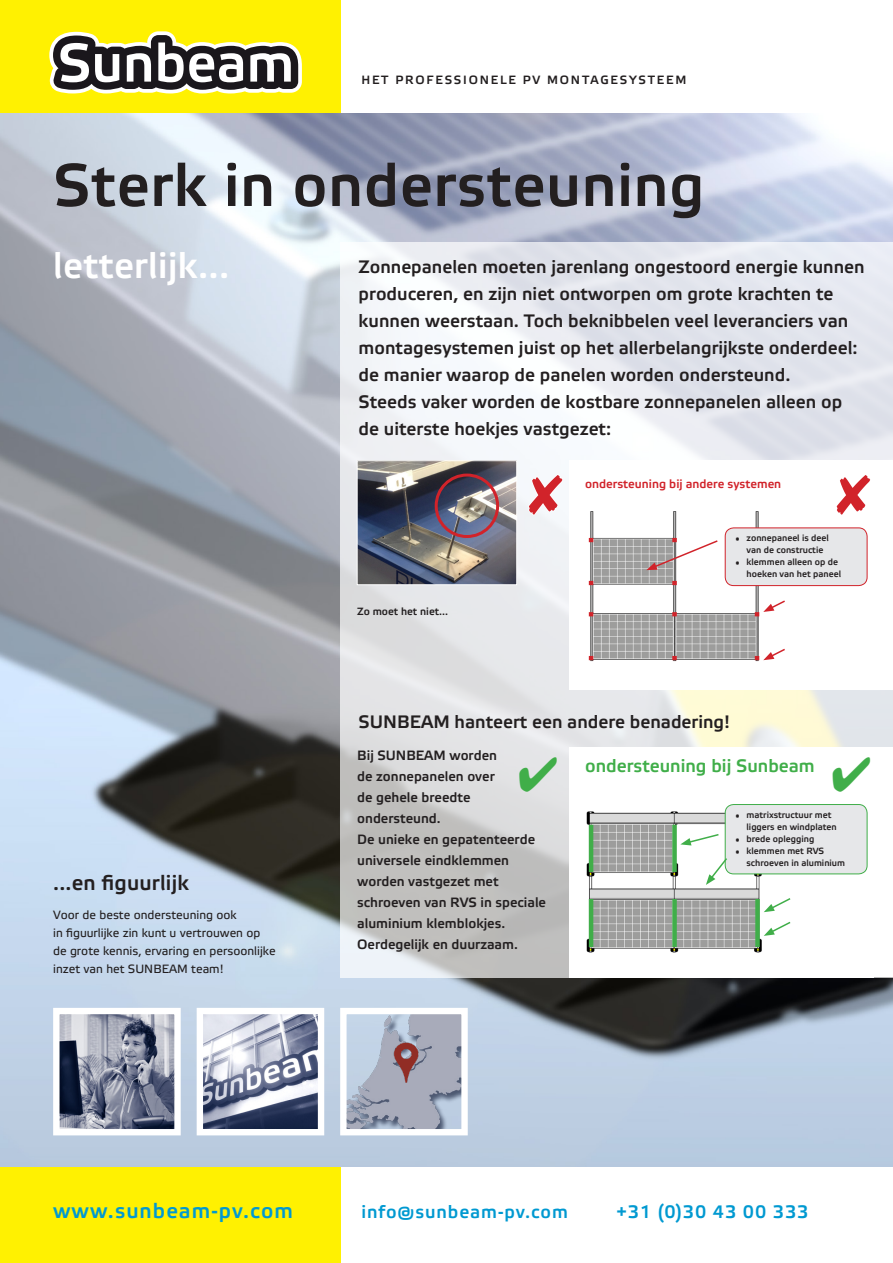
<style>
.page{position:relative;width:893px;height:1263px;background:#fff}
.page>*{position:absolute;margin:0;border:0;box-sizing:border-box;transform-origin:0 0}
.Body{font:500 60px "Etelka";letter-spacing:.01em;color:#231f20}
.Body-2{font:500 36px "Etelka";letter-spacing:.01em;color:#fff}
.t1{font:500 21px "Etelka";letter-spacing:.05em;color:#0099d1}
.Body-3{font:500 21px "Etelka";letter-spacing:.01em;color:#231f20}
.Body-4{font:500 18px/27px "Etelka";color:#231f20}
.t2{font:500 18px "Etelka";letter-spacing:.05em;color:#0099d1}
.Body-5{font:500 18px "Etelka";color:#40ae49}
.Body-6{font:500 13.5px/21px "Etelka";color:#231f20}
.Body-7{font:12px/18px "Etelka Text";color:#231f20}
.t3{font:500 12px "Etelka";letter-spacing:.15em;color:#231f20}
.Body-8{font:500 12px "Etelka";color:#d1232a}
.t4{font:500 10.5px "Etelka";color:#231f20}
.Body-9{font:500 9px "Etelka";color:#231f20}
.s1{font-size:6px}
</style>
<div class="page">
<div style="left:0;top:0;width:340px;height:1263px;background:#fff101"></div>
<img style="left:0;top:114px;width:893px;height:1052px">
<svg style="left:340px;top:242px;width:553px;height:736px"></svg>
<svg style="left:49px;top:31px;width:253px;height:62px"></svg>
<div style="left:570px;top:747px;width:323px;height:230px;background:#fff"></div>
<img style="left:586px;top:804px;width:282px;height:149px">
<div style="left:570px;top:460px;width:323px;height:230px;background:#fff"></div>
<img style="left:588px;top:511px;width:280px;height:151px">
<img style="left:204px;top:1015px;width:113px;height:113px">
<div style="left:197px;top:1008px;width:127px;height:127px;border:6px solid #fff"></div>
<img style="left:60px;top:1015px;width:114px;height:113px">
<div style="left:53px;top:1008px;width:128px;height:127px;border:6px solid #fff"></div>
<img style="left:347px;top:1015px;width:114px;height:113px">
<div style="left:340px;top:1008px;width:128px;height:127px;border:6px solid #fff"></div>
<img style="left:359px;top:462px;width:156px;height:121px">
<div style="left:357px;top:460px;width:160px;height:125px;border:1px solid #fff"></div>
<svg style="left:764px;top:897px;width:28px;height:15px"></svg>
<svg style="left:680px;top:833px;width:40px;height:12px"></svg>
<svg style="left:764px;top:920px;width:28px;height:16px"></svg>
<div style="left:755px;top:899px;width:5px;height:48px;background:#40ae49"></div>
<div style="left:672px;top:899px;width:5px;height:48px;background:#40ae49"></div>
<svg style="left:672px;top:612px;width:5px;height:4px"></svg>
<svg style="left:755px;top:599px;width:32px;height:17px"></svg>
<div style="left:672px;top:825px;width:5px;height:47px;background:#40ae49"></div>
<svg style="left:672px;top:581px;width:5px;height:4px"></svg>
<hr style="left:589px;top:899px;width:4px;height:48px;background:#40ae49">
<svg style="left:589px;top:612px;width:4px;height:4px"></svg>
<hr style="left:589px;top:825px;width:4px;height:47px;background:#40ae49">
<svg style="left:589px;top:581px;width:4px;height:4px"></svg>
<div style="left:725px;top:528px;width:142px;height:58px;background:#e6e7e9;border-radius:9px"></div>
<div style="left:725px;top:527px;width:142px;height:59px;border:1px solid #d1232a;border-radius:9px"></div>
<div style="left:725px;top:804px;width:142px;height:70px;background:#e6e7e9;border-radius:9px"></div>
<div style="left:725px;top:804px;width:142px;height:70px;border:1px solid #40ae49;border-radius:9px"></div>
<svg style="left:706px;top:856px;width:23px;height:29px"></svg>
<svg style="left:646px;top:538px;width:73px;height:32px"></svg>
<svg style="left:589px;top:538px;width:4px;height:4px"></svg>
<svg style="left:672px;top:656px;width:5px;height:4px"></svg>
<svg style="left:755px;top:647px;width:32px;height:13px"></svg>
<svg style="left:589px;top:656px;width:4px;height:4px"></svg>
<div style="left:435px;top:474px;width:64px;height:64px;border:3px solid #d1232a;border-radius:50%"></div>
<img style="left:384px;top:1042px;width:44px;height:40px">
<div style="left:527px;top:473px;width:37px;height:43px;background:#f6f9fc"></div>
<svg style="left:837px;top:511px;width:31px;height:3px"></svg>
<svg style="left:520px;top:757px;width:37px;height:35px"></svg>
<p class="t3" style="left:361px;top:73px;width:326px">HET PROFESSIONELE PV MONTAGESYSTEEM</p>
<p class="Body" style="left:53px;top:151px;width:653px">Sterk in ondersteuning</p>
<p class="Body-2" style="left:53px;top:245px;width:178px">letterlijk...</p>
<p class="Body-4" style="left:359px;top:254px;width:508px">Zonnepanelen moeten jarenlang ongestoord energie kunnen produceren, en zijn niet ontworpen om grote krachten te kunnen weerstaan. Toch beknibbelen veel leveranciers van montagesystemen juist op het allerbelangrijkste onderdeel: de manier waarop de panelen worden ondersteund.</p>
<p class="Body-4" style="left:359px;top:389px;width:485px">Steeds vaker worden de kostbare zonnepanelen alleen op</p>
<p class="Body-4" style="left:359px;top:416px;width:254px">de uiterste hoekjes vastgezet:</p>
<p class="Body-8" style="left:585px;top:477px;width:198px">ondersteuning bij andere systemen</p>
<p class="Body-3" style="left:53px;top:870px;width:137px">...en figuurlijk</p>
<p class="Body-7" style="left:53px;top:906px;width:185px">Voor de beste ondersteuning ook</p>
<p class="Body-7" style="left:53px;top:924px;width:224px">in figuurlijke zin kunt u vertrouwen op de grote kennis, ervaring en persoonlijke inzet van het SUNBEAM team!</p>
<p class="t4" style="left:357px;top:605px;width:92px">Zo moet het niet...</p>
<p class="Body-9" style="left:736px;top:533px;width:94px"><span class="s1">•</span> zonnepaneel is deel</p>
<p class="Body-9" style="left:747px;top:545px;width:78px">van de constructie</p>
<p class="Body-9" style="left:736px;top:557px;width:104px"><span class="s1">•</span> klemmen alleen op de</p>
<p class="Body-9" style="left:747px;top:569px;width:96px">hoeken van het paneel</p>
<p class="Body-4" style="left:359px;top:709px;width:373px">SUNBEAM hanteert een andere benadering!</p>
<p class="Body-6" style="left:357px;top:745px;width:141px">Bij SUNBEAM worden de zonnepanelen over de gehele breedte ondersteund.</p>
<p class="Body-6" style="left:357px;top:829px;width:190px">De unieke en gepatenteerde universele eindklemmen worden vastgezet met schroeven van RVS in speciale aluminium klemblokjes.<br>Oerdegelijk en duurzaam.</p>
<p class="Body-5" style="left:585px;top:755px;width:231px">ondersteuning bij Sunbeam</p>
<p class="Body-9" style="left:736px;top:809px;width:97px"><span class="s1">•</span> matrixstructuur met</p>
<p class="Body-9" style="left:747px;top:821px;width:92px">liggers en windplaten</p>
<p class="Body-9" style="left:736px;top:833px;width:80px"><span class="s1">•</span> brede oplegging</p>
<p class="Body-9" style="left:736px;top:845px;width:90px"><span class="s1">•</span> klemmen met RVS</p>
<p class="Body-9" style="left:747px;top:857px;width:100px">schroeven in aluminium</p>
<p class="t1" style="left:53px;top:1199px;width:241px">www.sunbeam-pv.com</p>
<p class="t2" style="left:361px;top:1202px;width:208px">info@sunbeam-pv.com</p>
<p class="t2" style="left:617px;top:1202px;width:193px">+31 (0)30 43 00 333</p>
</div>
